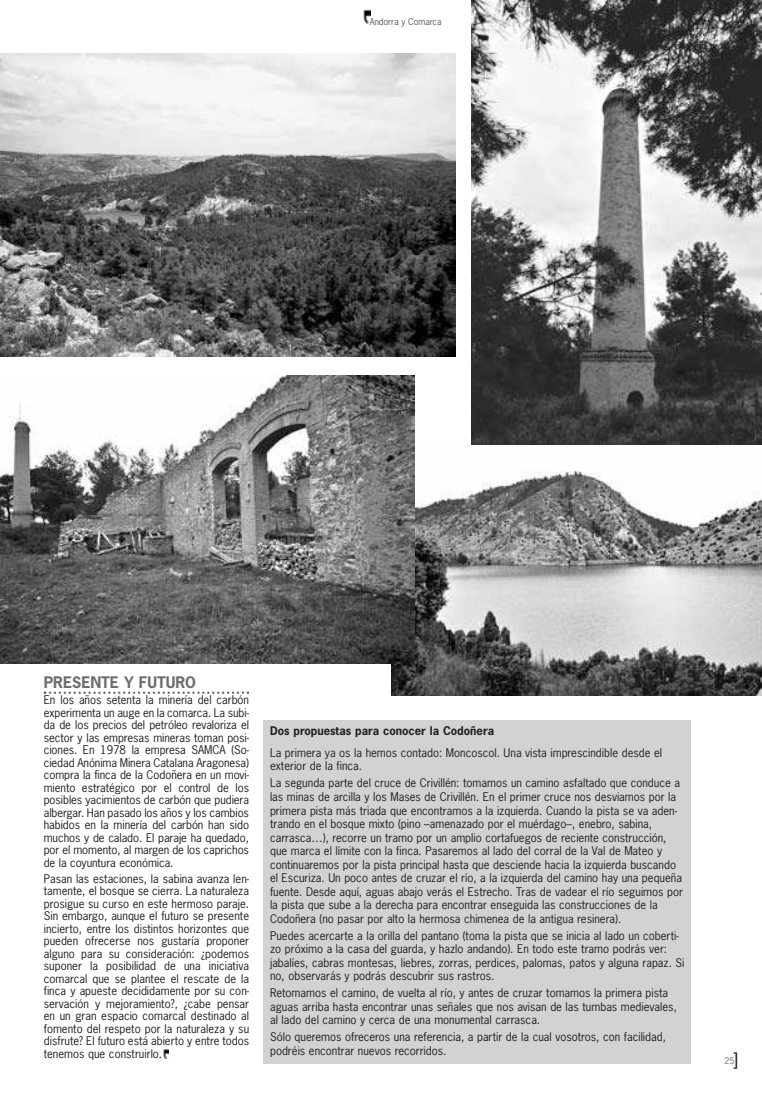
<style>
.page{position:relative;width:762px;height:1099px;background:#fff}
.page>*{position:absolute;margin:0;border:0;box-sizing:border-box;transform-origin:0 0}
.t1{font:700 15px "News Gothic";color:#6c6d70}
.t2{font:11.25px/12.5px "News Gothic";color:#231f20}
.t3{font:700 11.25px "News Gothic";color:#231f20}
.t4{font:8.75px "News Gothic";color:#57585a}
.t5{font:8.75px "News Gothic";color:#6c6d70}
.s1{font-size:18.75px;color:#231f20}
</style>
<div class="page">
<svg style="left:44px;top:691px;width:205px;height:3px"></svg>
<svg style="left:163px;top:1049px;width:6px;height:10px"></svg>
<img style="left:363px;top:9px;width:7px;height:15px">
<div style="left:264px;top:720px;width:427px;height:343px;background:#d1d2d4"></div>
<img style="left:0;top:54px;width:456px;height:303px">
<img style="left:391px;top:441px;width:371px;height:255px">
<img style="left:0;top:375px;width:414px;height:288px">
<img style="left:471px;top:0;width:291px;height:445px">
<p class="t4" style="left:370px;top:16px;width:73px">Andorra y Comarca</p>
<h1 class="t1" style="left:44px;top:672px;width:154px">PRESENTE Y FUTURO</h1>
<p class="t2" style="left:44px;top:693px;width:207px;text-align:justify">En los años setenta la minería del carbón experimenta un auge en la comarca. La subi&shy;da de los precios del petróleo revaloriza el sector y las empresas mineras toman posi&shy;ciones. En 1978 la empresa SAMCA (So - ciedad Anónima Minera Catalana Aragonesa) compra la finca de la Codoñera en un movi&shy;miento estratégico por el control de los posibles yacimientos de carbón que pudiera albergar. Han pasado los años y los cambios habidos en la minería del carbón han sido muchos y de calado. El paraje ha quedado, por el momento, al margen de los caprichos de la coyuntura económica.</p>
<p class="t2" style="left:44px;top:871px;width:207px;text-align:justify">Pasan las estaciones, la sabina avanza len&shy;tamente, el bosque se cierra. La naturaleza prosigue su curso en este hermoso paraje.<br>Sin embargo, aunque el futuro se presente incierto, entre los distintos horizontes que pueden ofrecerse nos gustaría proponer alguno para su consideración: ¿podemos suponer la posibilidad de una iniciativa comarcal que se plantee el rescate de la finca y apueste decididamente por su con&shy;servación y mejoramiento?, ¿cabe pensar en un gran espacio comarcal destinado al fomento del respeto por la naturaleza y su disfrute? El futuro está abierto y entre todos tenemos que construirlo.</p>
<p class="t3" style="left:270px;top:723px;width:226px">Dos propuestas para conocer la Codoñera</p>
<p class="t2" style="left:270px;top:745px;width:394px;line-height:13.5px">La primera ya os la hemos contado: Moncoscol. Una vista imprescindible desde el exterior de la finca.</p>
<p class="t2" style="left:270px;top:776px;width:414px;line-height:13.5px">La segunda parte del cruce de Crivillén: tomamos un camino asfaltado que conduce a las minas de arcilla y los Mases de Crivillén. En el primer cruce nos desviamos por la primera pista más triada que encontramos a la izquierda. Cuando la pista se va aden&shy;trando en el bosque mixto (pino –amenazado por el muérdago–, enebro, sabina, carrasca…), recorre un tramo por un amplio cortafuegos de reciente construcción, que marca el límite con la finca. Pasaremos al lado del corral de la Val de Mateo y continuaremos por la pista principal hasta que desciende hacia la izquierda buscando el Escuriza. Un poco antes de cruzar el río, a la izquierda del camino hay una pequeña fuente. Desde aquí, aguas abajo verás el Estrecho. Tras de vadear el río seguimos por la pista que sube a la derecha para encontrar enseguida las construcciones de la Codoñera (no pasar por alto la hermosa chimenea de la antigua resinera).</p>
<p class="t2" style="left:270px;top:928px;width:416px;line-height:13.5px">Puedes acercarte a la orilla del pantano (toma la pista que se inicia al lado un coberti&shy;zo próximo a la casa del guarda, y hazlo andando). En todo este tramo podrás ver: jabalíes, cabras montesas, liebres, zorras, perdices, palomas, patos y alguna rapaz. Si no, observarás y podrás descubrir sus rastros.</p>
<p class="t2" style="left:270px;top:985px;width:408px;line-height:13.5px">Retomamos el camino, de vuelta al río, y antes de cruzar tomamos la primera pista aguas arriba hasta encontrar unas señales que nos avisan de las tumbas medievales, al lado del camino y cerca de una monumental carrasca.</p>
<p class="t2" style="left:270px;top:1029px;width:397px;line-height:13.5px">Sólo queremos ofreceros una referencia, a partir de la cual vosotros, con facilidad, podréis encontrar nuevos recorridos.</p>
<p class="t5" style="left:724px;top:1054px;width:16px"><span class="s1">]</span>2 5</p>
</div>
